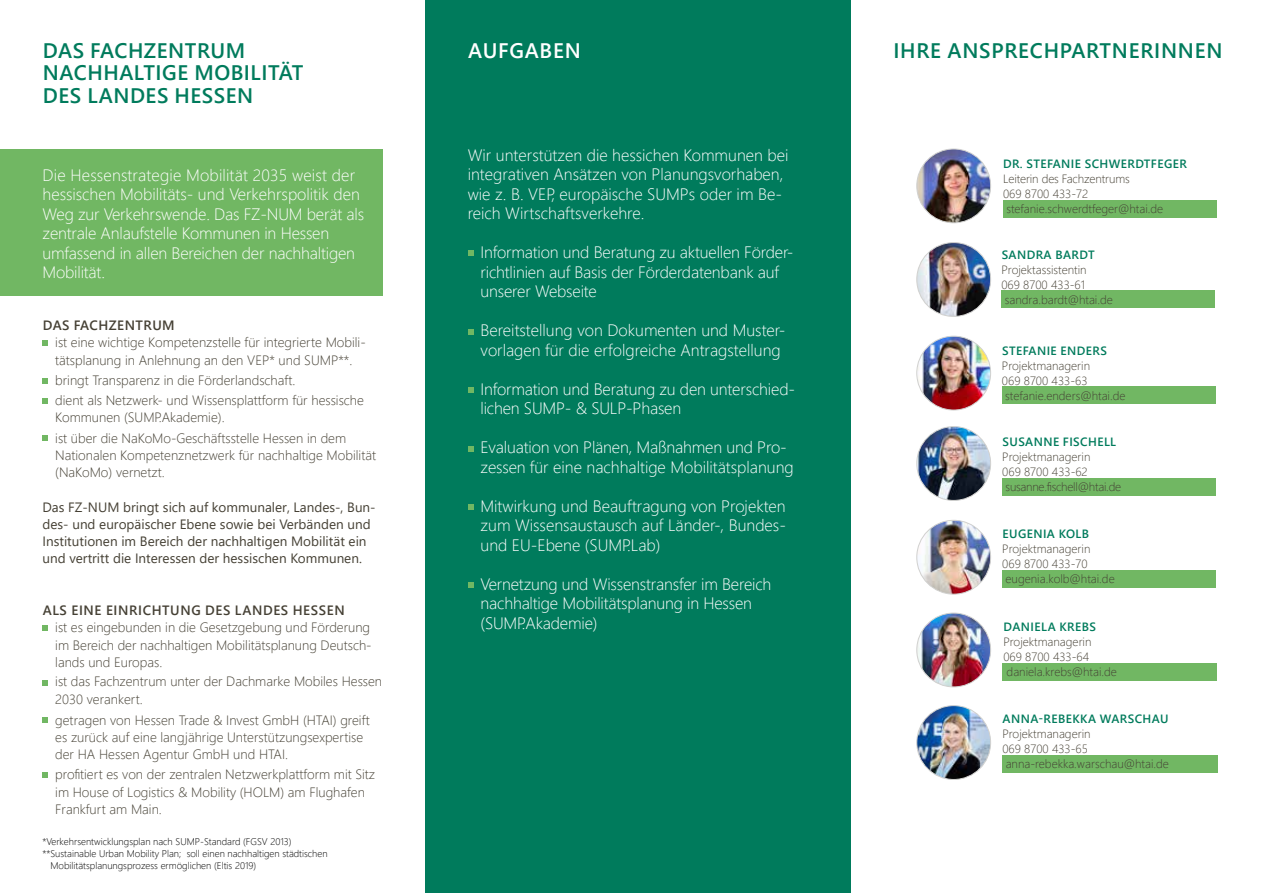
<style>
.page{position:relative;width:1263px;height:893px;background:#fff}
.page>*{position:absolute;margin:0;border:0;box-sizing:border-box;transform-origin:0 0}
.t1{font:600 21px/22.5px "Segoe UI";letter-spacing:.025em;color:#007b5c}
.t2{font:600 21px "Segoe UI";letter-spacing:.035em;color:#fff}
.t3{font:300 16.5px/19.5px "Segoe UI";letter-spacing:-.01em;color:#fff}
.t4{font:300 13.5px/17.2px "Segoe UI";color:#454034}
.t5{font:13.5px/17.2px "Segoe UI";color:#454034}
.t6{font:600 13.5px "Segoe UI";letter-spacing:.045em;color:#454034}
.t7{font:300 12px/15px "Segoe UI";color:#454034}
.t8{font:600 12px "Segoe UI";letter-spacing:.035em;color:#007b5c}
.t9{font:300 9.75px "Segoe UI";color:#000}
</style>
<div class="page">
<div style="left:425px;top:0;width:425px;height:893px;background:#007b5c"></div>
<div style="left:1003px;top:200px;width:214px;height:17px;background:#71b763"></div>
<div style="left:0;top:149px;width:383px;height:147px;background:#71b763"></div>
<div style="left:1002px;top:570px;width:214px;height:17px;background:#71b763"></div>
<div style="left:1002px;top:478px;width:214px;height:17px;background:#71b763"></div>
<div style="left:1001px;top:291px;width:214px;height:17px;background:#71b763"></div>
<div style="left:1002px;top:663px;width:215px;height:17px;background:#71b763"></div>
<div style="left:1002px;top:755px;width:215px;height:17px;background:#71b763"></div>
<svg style="left:43px;top:340px;width:5px;height:6px"></svg>
<svg style="left:43px;top:378px;width:5px;height:5px"></svg>
<svg style="left:43px;top:398px;width:5px;height:6px"></svg>
<svg style="left:43px;top:436px;width:5px;height:5px"></svg>
<svg style="left:43px;top:625px;width:5px;height:6px"></svg>
<svg style="left:43px;top:680px;width:5px;height:6px"></svg>
<svg style="left:43px;top:718px;width:5px;height:5px"></svg>
<svg style="left:43px;top:772px;width:5px;height:6px"></svg>
<svg style="left:468px;top:251px;width:5px;height:5px"></svg>
<svg style="left:468px;top:329px;width:5px;height:5px"></svg>
<svg style="left:468px;top:387px;width:5px;height:6px"></svg>
<svg style="left:468px;top:446px;width:5px;height:5px"></svg>
<svg style="left:468px;top:504px;width:5px;height:6px"></svg>
<svg style="left:468px;top:582px;width:5px;height:6px"></svg>
<div style="left:1002px;top:386px;width:214px;height:17px;background:#71b763"></div>
<img style="left:917px;top:149px;width:74px;height:74px;border-radius:37px">
<div style="left:916px;top:149px;width:75px;height:74px;border:1px solid #d1d1cf;border-radius:50%"></div>
<img style="left:917px;top:706px;width:74px;height:73px;border-radius:37px">
<div style="left:916px;top:705px;width:75px;height:75px;border:1px solid #d1d1cf;border-radius:50%"></div>
<img style="left:917px;top:613px;width:74px;height:74px;border-radius:36px">
<div style="left:916px;top:613px;width:75px;height:74px;border:1px solid #d1d1cf;border-radius:50%"></div>
<img style="left:917px;top:520px;width:74px;height:74px;border-radius:36px">
<div style="left:916px;top:520px;width:75px;height:74px;border:1px solid #d1d1cf;border-radius:50%"></div>
<img style="left:917px;top:427px;width:74px;height:73px;border-radius:37px">
<div style="left:916px;top:426px;width:75px;height:75px;border:1px solid #d1d1cf;border-radius:50%"></div>
<img style="left:917px;top:336px;width:74px;height:74px;border-radius:36px">
<div style="left:916px;top:336px;width:75px;height:74px;border:1px solid #d1d1cf;border-radius:50%"></div>
<img style="left:917px;top:243px;width:74px;height:73px;border-radius:37px">
<div style="left:916px;top:242px;width:75px;height:75px;border:1px solid #d1d1cf;border-radius:50%"></div>
<p class="t1" style="left:43px;top:37px;width:262px">DAS FACHZENTRUM<br>NACHHALTIGE MOBILITÄT<br>DES LANDES HESSEN</p>
<p class="t3" style="left:43px;top:164px;width:323px">Die Hessenstrategie Mobilität 2035 weist der hessischen Mobilitäts- und Verkehrspolitik den Weg zur Verkehrswende. Das FZ-NUM berät als zentrale Anlaufstelle Kommunen in Hessen umfassend in allen Bereichen der nachhaltigen Mobilität.</p>
<p class="t6" style="left:43px;top:313px;width:134px">DAS FACHZENTRUM</p>
<p class="t4" style="left:55px;top:333px;width:312px">ist eine wichtige Kompetenzstelle für integrierte Mobili&shy;tätsplanung in Anlehnung an den VEP* und SUMP**.</p>
<p class="t4" style="left:55px;top:369px;width:310px;line-height:20.2px">bringt Transparenz in die Förderlandschaft.<br>dient als Netzwerk- und Wissensplattform für hessische</p>
<p class="t4" style="left:55px;top:406px;width:292px;line-height:20.2px">Kommunen (SUMP.Akademie).<br>ist über die NaKoMo-Geschäftsstelle Hessen in dem</p>
<p class="t4" style="left:55px;top:445px;width:322px">Nationalen Kompetenznetzwerk für nachhaltige Mobilität (NaKoMo) vernetzt.</p>
<p class="t5" style="left:43px;top:497px;width:335px">Das FZ-NUM bringt sich auf kommunaler, Landes-, Bun&shy;des- und europäischer Ebene sowie bei Verbänden und Institutionen im Bereich der nachhaltigen Mobilität ein und vertritt die Interessen der hessischen Kommunen.</p>
<p class="t6" style="left:43px;top:598px;width:304px">ALS EINE EINRICHTUNG DES LANDES HESSEN</p>
<p class="t4" style="left:55px;top:618px;width:318px;text-align:justify">ist es eingebunden in die Gesetzgebung und Förderung im Bereich der nachhaltigen Mobilitätsplanung Deutsch&shy;lands und Europas.</p>
<p class="t4" style="left:55px;top:672px;width:328px">ist das Fachzentrum unter der Dachmarke Mobiles Hessen<br>2030 verankert.</p>
<p class="t4" style="left:55px;top:710px;width:316px">getragen von Hessen Trade &amp; Invest GmbH (HTAI) greift es zurück auf eine langjährige Unterstützungsexpertise der HA Hessen Agentur GmbH und HTAI.</p>
<p class="t4" style="left:55px;top:765px;width:321px">profitiert es von der zentralen Netzwerkplattform mit Sitz im House of Logistics &amp; Mobility (HOLM) am Flughafen<br>Frankfurt am Main.</p>
<p class="t9" style="left:43px;top:833px;width:251px">*Verkehrsentwicklungsplan nach SUMP-Standard (FGSV 2013)</p>
<p class="t9" style="left:43px;top:844px;width:287px">**Sustainable Urban Mobility Plan; soll einen nachhaltigen städtischen</p>
<p class="t9" style="left:50px;top:856px;width:207px">Mobilitätsplanungsprozess ermöglichen (Eltis 2019)</p>
<p class="t2" style="left:468px;top:31px;width:114px">AUFGABEN</p>
<p class="t1" style="left:893px;top:37px;width:331px">IHRE ANSPRECHPARTNERINNEN</p>
<p class="t3" style="left:468px;top:144px;width:322px">Wir unterstützen die hessichen Kommunen bei integrativen Ansätzen von Planungsvorhaben, wie z. B. VEP, europäische SUMPs oder im Be&shy;reich Wirtschaftsverkehre.</p>
<p class="t3" style="left:480px;top:241px;width:314px">Information und Beratung zu aktuellen Förder&shy;richtlinien auf Basis der Förderdatenbank auf unserer Webseite</p>
<p class="t3" style="left:480px;top:319px;width:306px">Bereitstellung von Dokumenten und Muster&shy;vorlagen für die erfolgreiche Antragstellung</p>
<p class="t3" style="left:480px;top:378px;width:316px">Information und Beratung zu den unterschied&shy;lichen SUMP- &amp; SULP-Phasen</p>
<p class="t3" style="left:480px;top:436px;width:315px">Evaluation von Plänen, Maßnahmen und Pro&shy;zessen für eine nachhaltige Mobilitätsplanung</p>
<p class="t3" style="left:480px;top:495px;width:307px;text-align:justify">Mitwirkung und Beauftragung von Projekten zum Wissensaustausch auf Länder-, Bundes&shy;und EU-Ebene (SUMP.Lab)</p>
<p class="t3" style="left:480px;top:573px;width:292px">Vernetzung und Wissenstransfer im Bereich nachhaltige Mobilitätsplanung in Hessen (SUMP.Akademie)</p>
<p class="t8" style="left:1003px;top:152px;width:185px">DR. STEFANIE SCHWERDTFEGER</p>
<p class="t7" style="left:1003px;top:170px;width:162px">Leiterin des Fachzentrums<br>069 8700 433-72 stefanie.schwerdtfeger@htai.de</p>
<p class="t8" style="left:1002px;top:243px;width:94px">SANDRA BARDT</p>
<p class="t7" style="left:1001px;top:261px;width:113px">Projektassistentin<br>069 8700 433-61 sandra.bardt@htai.de</p>
<p class="t8" style="left:1002px;top:339px;width:106px">STEFANIE ENDERS</p>
<p class="t7" style="left:1002px;top:357px;width:125px">Projektmanagerin<br>069 8700 433-63 stefanie.enders@htai.de</p>
<p class="t8" style="left:1002px;top:430px;width:115px">SUSANNE FISCHELL</p>
<p class="t7" style="left:1002px;top:448px;width:120px">Projektmanagerin<br>069 8700 433-62 susanne.fischell@htai.de</p>
<p class="t8" style="left:1002px;top:523px;width:88px">EUGENIA KOLB</p>
<p class="t7" style="left:1002px;top:540px;width:114px">Projektmanagerin<br>069 8700 433-70 eugenia.kolb@htai.de</p>
<p class="t8" style="left:1003px;top:615px;width:94px">DANIELA KREBS</p>
<p class="t7" style="left:1003px;top:633px;width:115px">Projektmanagerin<br>069 8700 433-64 daniela.krebs@htai.de</p>
<p class="t8" style="left:1002px;top:707px;width:167px">ANNA-REBEKKA WARSCHAU</p>
<p class="t7" style="left:1002px;top:725px;width:168px">Projektmanagerin<br>069 8700 433-65 anna-rebekka.warschau@htai.de</p>
</div>
